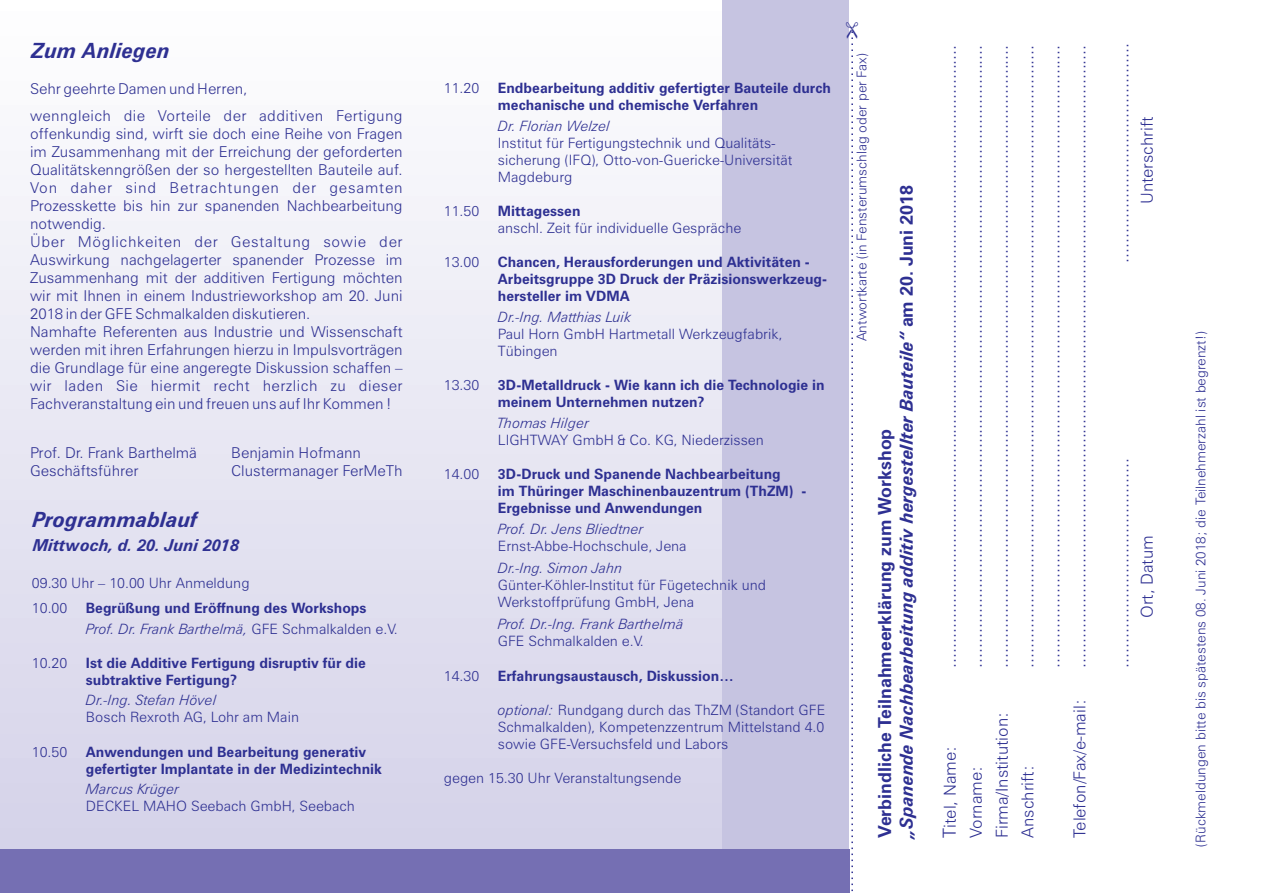
<style>
.page{position:relative;width:1263px;height:893px;background:#fff}
.page>*{position:absolute;margin:0;border:0;box-sizing:border-box;transform-origin:0 0}
.t1{font:italic 700 21px "Zurich BT";color:#2e3092}
.t2{font:300 18px/26px "Zurich BT";color:#2e3092}
.t3{font:700 18px/21.6px "Zurich BT";color:#2e3092}
.t4{font:300 16.5px "Zurich BT";color:#2e3092}
.t5{font:italic 700 16.5px "Zurich BT";color:#2e3092}
.t6{font:300 15px/18px "Zurich BT";color:#2e3092}
.t7{font:300 15px/27px "Zurich BT";letter-spacing:.025em;color:#2e3092}
.t8{font:300 14.25px/17.1px "Zurich BT";color:#2e3092}
.t9{font:700 14.25px/17.1px "Zurich BT";color:#2e3092}
.t10{font:italic 300 14.25px "Zurich BT";color:#2e3092}
.t11{font:300 13.5px "Zurich BT";color:#2e3092}
.s1{font-weight:300;font-style:italic}
.s2{font-weight:300}
.s3{font-style:italic}
.s4{font-size:18px}
</style>
<div class="page">
<div style="left:1px;top:4px;width:841px;height:889px;background:linear-gradient(to bottom,#fefefe,#d2d0e8)"></div>
<div style="left:722px;top:0;width:127px;height:849px;background:#c6c4e1"></div>
<div style="left:0;top:849px;width:849px;height:44px;background:#756fb3"></div>
<svg style="left:849px;top:31px;width:4px;height:862px"></svg>
<p class="t1" style="left:32px;top:42px;width:140px">Zum Anliegen</p>
<p class="t7" style="left:30px;top:77px;width:374px">Sehr geehrte Damen und Herren,<br>wenngleich die Vorteile der additiven Fertigung</p>
<p class="t6" style="left:30px;top:126px;width:374px">offenkundig sind, wirft sie doch eine Reihe von Fragen im Zusammenhang mit der Erreichung der geforderten Qualitätskenngrößen der so hergestellten Bauteile auf.<br>Von daher sind Betrachtungen der gesamten Prozesskette bis hin zur spanenden Nachbearbeitung notwendig.<br>Über Möglichkeiten der Gestaltung sowie der Auswirkung nachgelagerter spanender Prozesse im Zusammenhang mit der additiven Fertigung möchten wir mit Ihnen in einem Industrieworkshop am 20. Juni 2018 in der GFE Schmalkalden diskutieren.<br>Namhafte Referenten aus Industrie und Wissenschaft werden mit ihren Erfahrungen hierzu in Impulsvorträgen die Grundlage für eine angeregte Diskussion schaffen – wir laden Sie hiermit recht herzlich zu dieser Fachveranstaltung ein und freuen uns auf Ihr Kommen !</p>
<p class="t6" style="left:30px;top:445px;width:168px">Prof. Dr. Frank Barthelmä</p>
<p class="t6" style="left:231px;top:445px;width:131px">Benjamin Hofmann</p>
<p class="t6" style="left:30px;top:463px;width:110px">Geschäftsführer</p>
<p class="t6" style="left:231px;top:463px;width:173px">Clustermanager FerMeTh</p>
<p class="t1" style="left:33px;top:511px;width:166px">Programmablauf</p>
<p class="t5" style="left:33px;top:539px;width:208px">Mittwoch, d. 20. Juni 2018</p>
<p class="t8" style="left:32px;top:571px;width:219px;line-height:25.7px">09.30 Uhr – 10.00 Uhr Anmeldung<br>10.00</p>
<p class="t9" style="left:86px;top:599px;width:313px;line-height:20.5px">Begrüßung und Eröffnung des Workshops<br><span class="s1">Prof. Dr. Frank Barthelmä,</span> <span class="s2">GFE Schmalkalden e.V.</span></p>
<p class="t8" style="left:32px;top:656px;width:37px">10.20</p>
<p class="t9" style="left:86px;top:656px;width:282px">Ist die Additive Fertigung disruptiv für die subtraktive Fertigung?</p>
<p class="t10" style="left:86px;top:695px;width:132px">Dr.-Ing. Stefan Hövel</p>
<p class="t8" style="left:86px;top:710px;width:215px">Bosch Rexroth AG, Lohr am Main</p>
<p class="t8" style="left:32px;top:744px;width:37px">10.50</p>
<p class="t9" style="left:86px;top:744px;width:298px">Anwendungen und Bearbeitung generativ gefertigter Implantate in der Medizintechnik</p>
<p class="t10" style="left:86px;top:783px;width:95px">Marcus Krüger</p>
<p class="t8" style="left:86px;top:799px;width:271px">DECKEL MAHO Seebach GmbH, Seebach</p>
<p class="t8" style="left:444px;top:81px;width:37px">11.20</p>
<p class="t9" style="left:498px;top:81px;width:335px">Endbearbeitung additiv gefertigter Bauteile durch mechanische und chemische Verfahren</p>
<p class="t10" style="left:498px;top:120px;width:114px">Dr. Florian Welzel</p>
<p class="t8" style="left:498px;top:135px;width:296px">Institut für Fertigungstechnik und Qualitäts&shy;sicherung (IFQ), Otto-von-Guericke-Universität<br>Magdeburg</p>
<p class="t8" style="left:444px;top:204px;width:37px">11.50</p>
<p class="t9" style="left:498px;top:204px;width:84px">Mittagessen</p>
<p class="t8" style="left:498px;top:221px;width:245px">anschl. Zeit für individuelle Gespräche</p>
<p class="t8" style="left:444px;top:255px;width:37px">13.00</p>
<p class="t9" style="left:498px;top:255px;width:331px">Chancen, Herausforderungen und Aktivitäten -<br>Arbeitsgruppe 3D Druck der Präzisionswerkzeug&shy;hersteller im VDMA</p>
<p class="t10" style="left:498px;top:311px;width:135px">Dr.-Ing. Matthias Luik</p>
<p class="t8" style="left:498px;top:327px;width:286px">Paul Horn GmbH Hartmetall Werkzeugfabrik,<br>Tübingen</p>
<p class="t8" style="left:444px;top:378px;width:37px">13.30</p>
<p class="t9" style="left:498px;top:378px;width:328px">3D-Metalldruck - Wie kann ich die Technologie in meinem Unternehmen nutzen?</p>
<p class="t10" style="left:498px;top:417px;width:93px">Thomas Hilger</p>
<p class="t8" style="left:498px;top:433px;width:267px">LIGHTWAY GmbH &amp; Co. KG, Niederzissen</p>
<p class="t8" style="left:444px;top:467px;width:37px">14.00</p>
<p class="t9" style="left:498px;top:467px;width:310px">3D-Druck und Spanende Nachbearbeitung<br>im Thüringer Maschinenbauzentrum (ThZM) -<br>Ergebnisse und Anwendungen</p>
<p class="t10" style="left:498px;top:523px;width:147px">Prof. Dr. Jens Bliedtner</p>
<p class="t8" style="left:498px;top:538px;width:190px">Ernst-Abbe-Hochschule, Jena</p>
<p class="t10" style="left:498px;top:562px;width:126px">Dr.-Ing. Simon Jahn</p>
<p class="t8" style="left:498px;top:578px;width:270px">Günter-Köhler-Institut für Fügetechnik und<br>Werkstoffprüfung GmbH, Jena</p>
<p class="t10" style="left:498px;top:618px;width:187px">Prof. Dr.-Ing. Frank Barthelmä</p>
<p class="t8" style="left:498px;top:634px;width:148px">GFE Schmalkalden e.V.</p>
<p class="t8" style="left:444px;top:668px;width:37px">14.30</p>
<p class="t9" style="left:498px;top:668px;width:237px">Erfahrungsaustausch, Diskussion…</p>
<p class="t8" style="left:498px;top:702px;width:329px;text-align:justify"><span class="s3">optional:</span> Rundgang durch das ThZM (Standort GFE Schmalkalden), Kompetenzzentrum Mittelstand 4.0 sowie GFE-Versuchsfeld und Labors</p>
<p class="t8" style="left:444px;top:771px;width:239px">gegen 15.30 Uhr Veranstaltungsende</p>
<p class="t11" style="left:856px;top:341px;width:289px;rotate:-90deg">Antwortkarte (in Fensterumschlag oder per Fax)</p>
<p class="t3" style="left:876px;top:838px;width:654px;rotate:-90deg">Verbindliche Teilnahmeerklärung zum Workshop<br><span class="s3">„Spanende Nachbearbeitung additiv hergestellter Bauteile“</span> am 20. Juni 2018</p>
<p class="t2" style="left:938px;top:668px;width:625px;rotate:-90deg">.............................................................................................................................</p>
<p class="t2" style="left:964px;top:668px;width:625px;rotate:-90deg">.............................................................................................................................</p>
<p class="t2" style="left:990px;top:668px;width:625px;rotate:-90deg">.............................................................................................................................</p>
<p class="t2" style="left:1016px;top:668px;width:625px;rotate:-90deg">............................................................................................................................. .............................................................................................................................</p>
<p class="t2" style="left:1068px;top:668px;width:625px;rotate:-90deg">.............................................................................................................................</p>
<p class="t4" style="left:943px;top:838px;width:93px;rotate:-90deg"><span class="s4">T</span>itel, Name:</p>
<p class="t4" style="left:969px;top:838px;width:73px;rotate:-90deg">Vorname:</p>
<p class="t4" style="left:995px;top:838px;width:127px;rotate:-90deg">Firma/Institution:</p>
<p class="t4" style="left:1021px;top:838px;width:74px;rotate:-90deg">Anschrift:</p>
<p class="t4" style="left:1073px;top:838px;width:140px;rotate:-90deg">Telefon/Fax/e-mail:</p>
<p class="t2" style="left:1111px;top:263px;width:221px;rotate:-90deg">............................................</p>
<p class="t4" style="left:1140px;top:204px;width:89px;rotate:-90deg">Unterschrift</p>
<p class="t2" style="left:1111px;top:668px;width:211px;rotate:-90deg">..........................................</p>
<p class="t4" style="left:1140px;top:618px;width:84px;rotate:-90deg">Ort, Datum</p>
<p class="t11" style="left:1195px;top:847px;width:517px;rotate:-90deg">(Rückmeldungen bitte bis spätestens 08. Juni 2018; die Teilnehmerzahl ist begrenzt!)</p>
</div>
